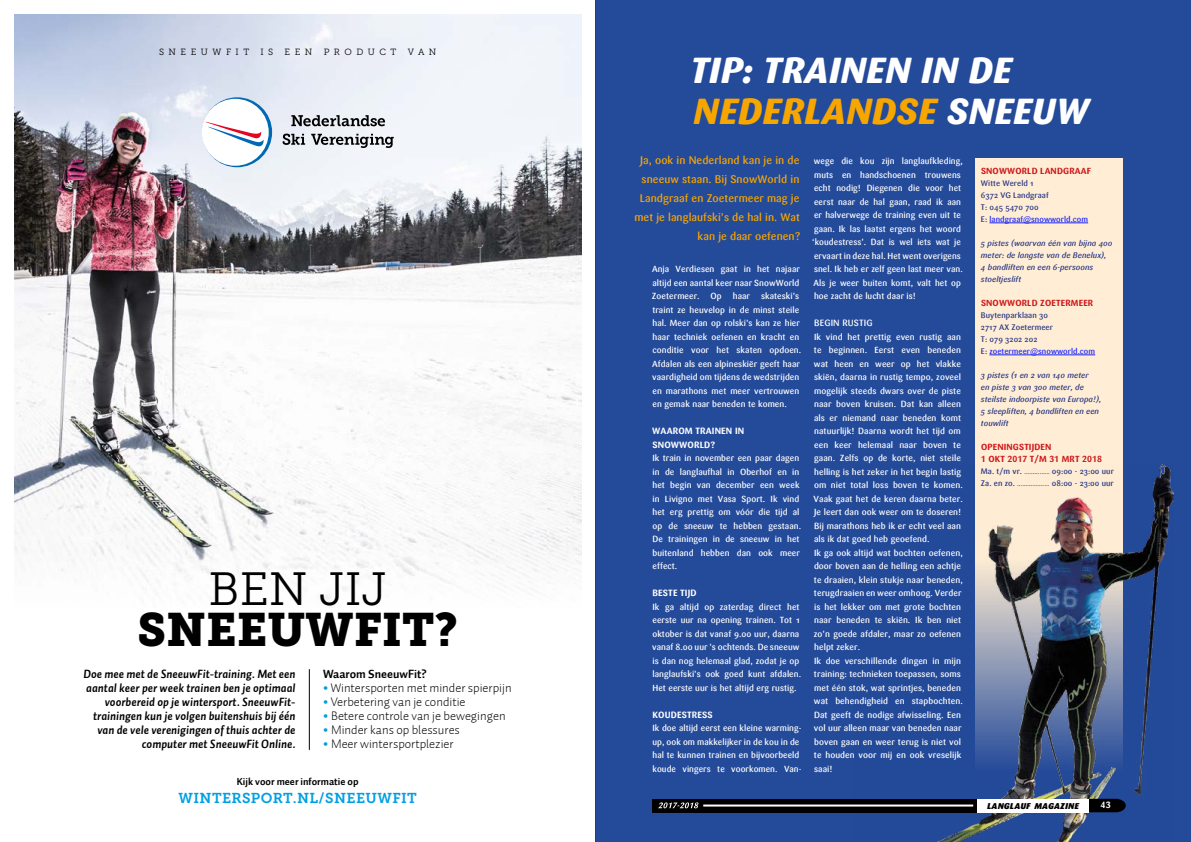
<style>
.page{position:relative;width:1191px;height:842px;background:#fff}
.page>*{position:absolute;margin:0;border:0;box-sizing:border-box;transform-origin:0 0}
.t1{font:46.5px "Museo Slab 900";color:#000}
.t2{font:46.5px "Museo Slab 300";color:#000}
.t3{font:italic 800 36px/41px "Sari";letter-spacing:.015em;color:#fff}
.t4{font:14.3px "Museo Slab 700";letter-spacing:.025em;color:#009fe3}
.t5{font:300 12.7px "Auto 1";color:#000}
.t6{font:italic 700 12px/14px "Auto 1";color:#000;text-align:right}
.t7{font:700 12px "Auto 1";color:#000}
.t8{font:500 11px/19px "Sari";letter-spacing:.005em;color:#f7a600;text-align:right}
.t9{font:700 10.2px "Auto 1";color:#000}
.t10{font:9px/13.5px "Sari Bold Caps";letter-spacing:.015em;color:#fff}
.t11{font:9px "Museo Slab 300";letter-spacing:.5em;color:#000}
.t12{font:500 9px "Sari";color:#fff}
.t13{font:500 8.8px/13.5px "Sari";letter-spacing:.005em;color:#fff}
.t14{font:8.8px/12px "Sari Bold Caps";letter-spacing:.02em;color:#cd171a}
.t15{font:italic 900 8.4px "Sari";letter-spacing:.035em;color:#000}
.t16{font:500 8px/12px "Sari";letter-spacing:.005em;color:#283583}
.t17{font:italic 500 8px/12px "Sari";letter-spacing:.005em;color:#283583}
.s1{font-family:"Brandon Grotesque";font-weight:900;color:#009fe3}
.s2{color:#f7a600}
.s3{color:#1922fb}
.s4{font-size:6px}
</style>
<div class="page">
<div style="left:595px;top:0;width:596px;height:842px;background:#244a9a"></div>
<div style="left:975px;top:158px;width:147px;height:614px;background:#ffeed5"></div>
<hr style="left:989px;top:223px;width:99px;height:1px;background:#1922fb">
<hr style="left:989px;top:355px;width:106px;height:1px;background:#1922fb">
<img style="left:853px;top:465px;width:320px;height:377px">
<img style="left:14px;top:14px;width:567px;height:593px">
<svg style="left:202px;top:97px;width:70px;height:70px"></svg>
<div style="left:202px;top:99px;width:67px;height:67px;background:#fff;border-radius:50%"></div>
<svg style="left:206px;top:122px;width:58px;height:24px"></svg>
<svg style="left:291px;top:115px;width:94px;height:11px"></svg>
<svg style="left:283px;top:134px;width:22px;height:11px"></svg>
<svg style="left:311px;top:134px;width:83px;height:14px"></svg>
<hr style="left:309px;top:669px;width:1px;height:81px;background:#000">
<div style="left:652px;top:799px;width:325px;height:13px;background:#000"></div>
<svg style="left:1088px;top:799px;width:37px;height:13px"></svg>
<div style="left:977px;top:799px;width:111px;height:13px;background:#fff"></div>
<hr style="left:703px;top:804px;width:270px;height:2px;background:#fff">
<svg style="left:658px;top:802px;width:40px;height:6px"></svg>
<hr style="left:595px;top:0;width:1px;height:842px;background:#009fe3">
<p class="t11" style="left:159px;top:47px;width:116px">SNEEUWFIT IS</p>
<p class="t11" style="left:285px;top:47px;width:29px">EEN</p>
<p class="t11" style="left:324px;top:47px;width:74px">PRODUCT</p>
<p class="t11" style="left:408px;top:47px;width:30px">VAN</p>
<h1 class="t2" style="left:208px;top:564px;width:180px">BEN JIJ</h1>
<h1 class="t1" style="left:137px;top:603px;width:322px">SNEEUWFIT?</h1>
<p class="t6" style="left:84px;top:667px;width:213px">Doe mee met de SneeuwFit-training. Met een aantal keer per week trainen ben je optimaal voorbereid op je wintersport. SneeuwFit&shy;trainingen kun je volgen buitenshuis bij één van de vele verenigingen of thuis achter de computer met SneeuwFit Online.</p>
<h3 class="t7" style="left:323px;top:666px;width:105px">Waarom SneeuwFit?</h3>
<h3 class="t5" style="left:323px;top:680px;width:190px"><span class="s1">•</span> Wintersporten met minder spierpijn</h3>
<h3 class="t5" style="left:323px;top:694px;width:144px"><span class="s1">•</span> Verbetering van je conditie</h3>
<h3 class="t5" style="left:323px;top:708px;width:184px"><span class="s1">•</span> Betere controle van je bewegingen</h3>
<h3 class="t5" style="left:323px;top:722px;width:138px"><span class="s1">•</span> Minder kans op blessures</h3>
<h3 class="t5" style="left:323px;top:736px;width:132px"><span class="s1">•</span> Meer wintersportplezier</h3>
<p class="t9" style="left:237px;top:775px;width:123px">Kijk voor meer informatie op</p>
<h3 class="t4" style="left:179px;top:790px;width:240px">WINTERSPORT.NL/SNEEUWFIT</h3>
<h2 class="t3" style="left:690px;top:50px;width:400px">TIP: TRAINEN IN DE<br><span class="s2">NEDERLANDSE</span> SNEEUW</h2>
<p class="t8" style="left:634px;top:151px;width:168px">Ja, ook in Nederland kan je in de sneeuw staan. Bij SnowWorld in<br>Landgraaf en Zoetermeer mag je met je langlaufski’s de hal in. Wat kan je daar oefenen?</p>
<p class="t13" style="left:652px;top:262px;width:151px">Anja Verdiesen gaat in het najaar altijd een aantal keer naar SnowWorld Zoetermeer. Op haar skateski’s traint ze heuvelop in de minst steile hal. Meer dan op rolski’s kan ze hier haar techniek oefenen en kracht en conditie voor het skaten opdoen.<br>Afdalen als een alpineskiër geeft haar vaardigheid om tijdens de wedstrijden en marathons met meer vertrouwen en gemak naar beneden te komen.</p>
<p class="t10" style="left:652px;top:424px;width:93px">WAAROM TRAINEN IN<br>SNOWWORLD?</p>
<p class="t13" style="left:652px;top:451px;width:150px">Ik train in november een paar dagen in de langlaufhal in Oberhof en in het begin van december een week in Livigno met Vasa Sport. Ik vind het erg prettig om vóór die tijd al op de sneeuw te hebben gestaan.<br>De trainingen in de sneeuw in het buitenland hebben dan ook meer effect.</p>
<p class="t10" style="left:652px;top:586px;width:46px">BESTE TIJD</p>
<p class="t13" style="left:652px;top:600px;width:150px">Ik ga altijd op zaterdag direct het eerste uur na opening trainen. Tot 1 oktober is dat vanaf 9.00 uur, daarna vanaf 8.00 uur ’s ochtends. De sneeuw is dan nog helemaal glad, zodat je op langlaufski’s ook goed kunt afdalen.<br>Het eerste uur is het altijd erg rustig.</p>
<p class="t10" style="left:652px;top:708px;width:62px">KOUDESTRESS</p>
<p class="t13" style="left:652px;top:721px;width:151px">Ik doe altijd eerst een kleine warming&shy;up, ook om makkelijker in de kou in de hal te kunnen trainen en bijvoorbeeld koude vingers te voorkomen. Van-</p>
<p class="t13" style="left:812px;top:154px;width:152px">wege die kou zijn langlaufkleding, muts en handschoenen trouwens echt nodig! Diegenen die voor het eerst naar de hal gaan, raad ik aan er halverwege de training even uit te gaan. Ik las laatst ergens het woord ‘koudestress’. Dat is wel iets wat je ervaart in deze hal. Het went overigens snel. Ik heb er zelf geen last meer van.<br>Als je weer buiten komt, valt het op hoe zacht de lucht daar is!</p>
<p class="t12" style="left:814px;top:318px;width:12px">Begin</p>
<p class="t12" style="left:842px;top:318px;width:6px">rustig</p>
<p class="t13" style="left:813px;top:330px;width:151px">Ik vind het prettig even rustig aan te beginnen. Eerst even beneden wat heen en weer op het vlakke skiën, daarna in rustig tempo, zoveel mogelijk steeds dwars over de piste naar boven kruisen. Dat kan alleen als er niemand naar beneden komt natuurlijk! Daarna wordt het tijd om een keer helemaal naar boven te gaan. Zelfs op de korte, niet steile helling is het zeker in het begin lastig om niet total loss boven te komen.<br>Vaak gaat het de keren daarna beter.<br>Je leert dan ook weer om te doseren!<br>Bij marathons heb ik er echt veel aan als ik dat goed heb geoefend.<br>Ik ga ook altijd wat bochten oefenen, door boven aan de helling een achtje te draaien, klein stukje naar beneden, terugdraaien en weer omhoog. Verder is het lekker om met grote bochten naar beneden te skiën. Ik ben niet zo’n goede afdaler, maar zo oefenen helpt zeker.<br>Ik doe verschillende dingen in mijn training: technieken toepassen, soms met één stok, wat sprintjes, beneden wat behendigheid en stapbochten.<br>Dat geeft de nodige afwisseling. Een vol uur alleen maar van beneden naar boven gaan en weer terug is niet vol te houden voor mij en ook vreselijk saai!</p>
<p class="t14" style="left:981px;top:165px;width:111px">SNOWWORLD LANDGRAAF</p>
<p class="t16" style="left:981px;top:177px;width:109px">Witte Wereld 1<br>6372 VG Landgraaf<br>T: 045 5470 700<br>E: <span class="s3">landgraaf@snowworld.com</span></p>
<p class="t17" style="left:981px;top:237px;width:133px">5 pistes (waarvan één van bijna 400 meter: de langste van de Benelux),<br>4 bandliften en een 6-persoons stoeltjeslift</p>
<p class="t14" style="left:981px;top:297px;width:114px">SNOWWORLD ZOETERMEER</p>
<p class="t16" style="left:981px;top:309px;width:116px">Buytenparklaan 30<br>2717 AX Zoetermeer<br>T: 079 3202 202<br>E: <span class="s3">zoetermeer@snowworld.com</span></p>
<p class="t17" style="left:981px;top:369px;width:122px">3 pistes (1 en 2 van 140 meter<br>en piste 3 van 300 meter, de steilste indoorpiste van Europa!),<br>5 sleepliften, 4 bandliften en een touwlift</p>
<p class="t14" style="left:981px;top:441px;width:122px">OPENINGSTIJDEN<br>1 OKT 2017 T/M 31 MRT 2018</p>
<p class="t16" style="left:981px;top:465px;width:134px">Ma. t/m vr. <span class="s4">...............</span> 09:00 - 23:00 uur<br>Za. en zo. <span class="s4">...................</span> 08:00 - 23:00 uur</p>
<p class="t15" style="left:987px;top:800px;width:93px">LANGLAUF MAGAZINE</p>
<p class="t10" style="left:1100px;top:798px;width:12px">43</p>
</div>
